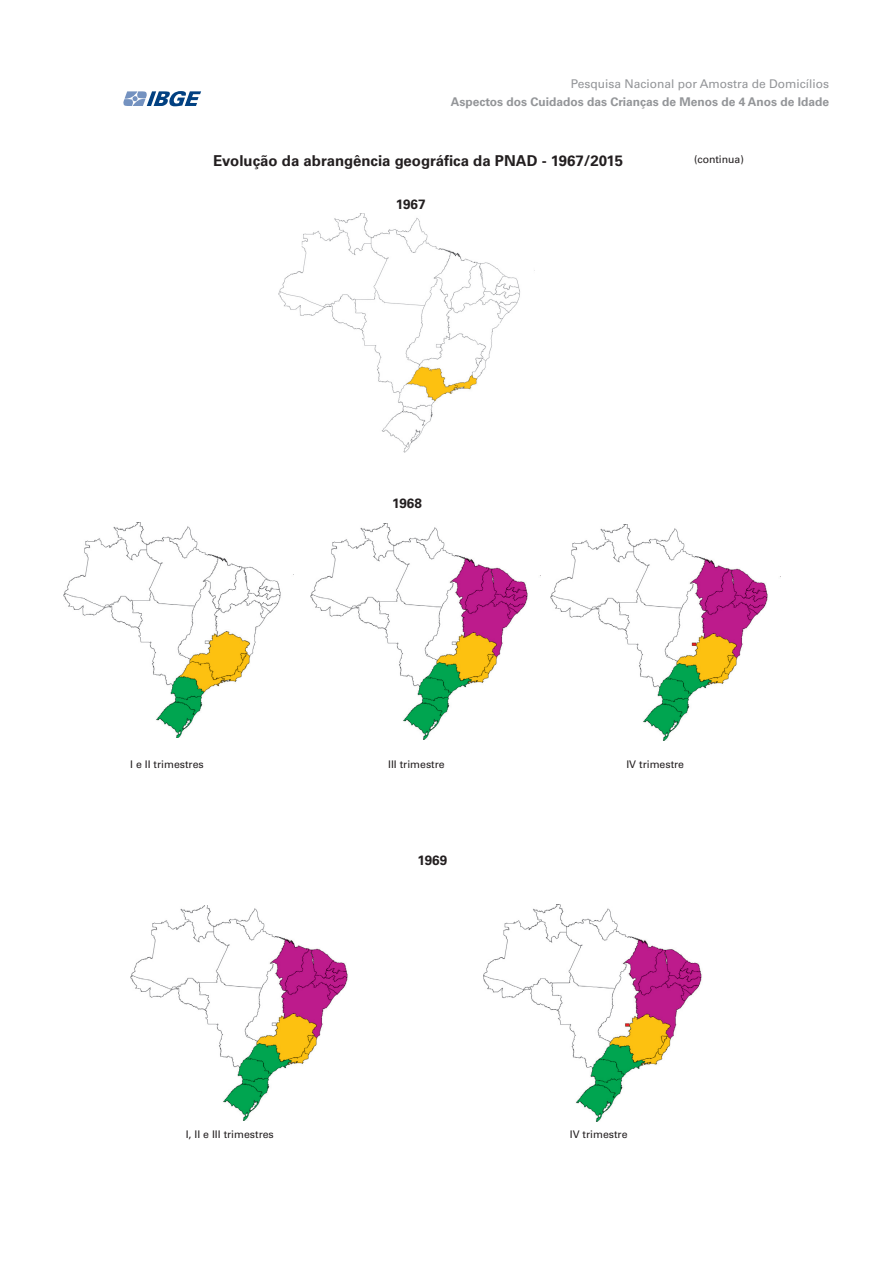
<style>
.page{position:relative;width:893px;height:1263px;background:#fff}
.page>*{position:absolute;margin:0;border:0;box-sizing:border-box;transform-origin:0 0}
.t1{font:700 15px "Univers LT Std";color:#231f20}
.t2{font:700 13.5px "Univers LT Std";color:#231f20}
.t3{font:700 12px "Univers LT Std";color:#939598}
.t4{font:12px "Univers LT Std";color:#939598}
.t5{font:10.5px "Univers LT Std";color:#231f20}
</style>
<div class="page">
<svg style="left:123px;top:91px;width:78px;height:15px"></svg>
<img style="left:64px;top:522px;width:230px;height:216px">
<img style="left:311px;top:524px;width:230px;height:215px">
<img style="left:550px;top:525px;width:218px;height:215px">
<img style="left:279px;top:213px;width:241px;height:240px">
<img style="left:483px;top:905px;width:219px;height:216px">
<img style="left:130px;top:905px;width:218px;height:216px">
<p class="t4" style="left:571px;top:77px;width:260px">Pesquisa Nacional por Amostra de Domicílios</p>
<p class="t3" style="left:451px;top:95px;width:380px">Aspectos dos Cuidados das Crianças de Menos de 4 Anos de Idade</p>
<h1 class="t1" style="left:213px;top:151px;width:411px">Evolução da abrangência geográfica da PNAD - 1967/2015</h1>
<p class="t5" style="left:694px;top:153px;width:51px">(continua)</p>
<p class="t2" style="left:396px;top:196px;width:31px">1967</p>
<p class="t2" style="left:392px;top:495px;width:31px">1968</p>
<p class="t5" style="left:130px;top:758px;width:75px">I e II trimestres</p>
<p class="t5" style="left:388px;top:758px;width:58px">III trimestre</p>
<p class="t5" style="left:626px;top:758px;width:59px">IV trimestre</p>
<p class="t5" style="left:186px;top:1128px;width:90px">I, II e III trimestres</p>
<p class="t2" style="left:418px;top:852px;width:31px">1969</p>
<p class="t5" style="left:570px;top:1128px;width:59px">IV trimestre</p>
</div>
